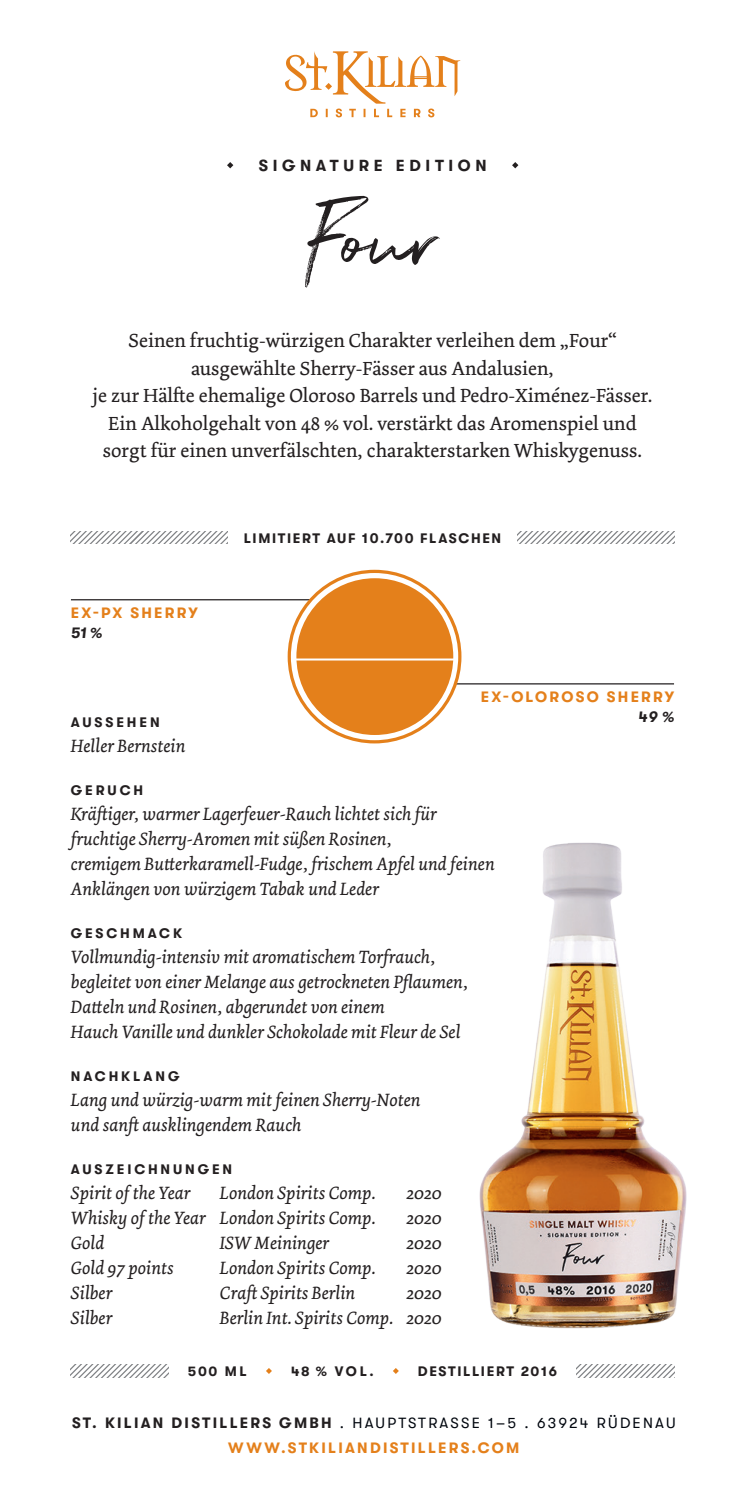
<style>
.page{position:relative;width:745px;height:1489px;background:#fff}
.page>*{position:absolute;margin:0;border:0;box-sizing:border-box;transform-origin:0 0}
.t1{font:110px "Northwell";color:#231f20}
.t2{font:20px/27.5px "Dolly Pro";color:#231f20;text-align:center}
.t3{font:italic 18.75px/25px "Dolly Pro";color:#231f20}
.t4{font:700 16px "GT Walsheim";letter-spacing:.29em;color:#231f20}
.t5{font:15px/24.5px "GT Walsheim";letter-spacing:.15em;color:#01060e;text-align:center}
.t6{font:700 15px "GT Walsheim";letter-spacing:.15em;color:#e4801b}
.t7{font:italic 700 15px "GT Walsheim";color:#231f20}
.t8{font:700 13.75px "GT Walsheim";letter-spacing:.12em;color:#231f20}
.t9{font:700 13.75px "GT Walsheim";letter-spacing:.21em;color:#231f20}
.t10{font:700 13.75px "GT Walsheim";letter-spacing:.18em;color:#231f20}
.s1{font-weight:700;color:#231f20}
.s2{font-weight:700;color:#e4801b}
</style>
<div class="page">
<svg style="left:285px;top:51px;width:175px;height:66px"></svg>
<hr style="left:71px;top:599px;width:240px;height:1px;background:#231f20">
<hr style="left:450px;top:683px;width:223px;height:1px;background:#231f20">
<svg style="left:289px;top:571px;width:170px;height:170px"></svg>
<div style="left:296px;top:578px;width:157px;height:157px;background:#e4801b;border-radius:50%"></div>
<hr style="left:293px;top:658px;width:163px;height:2px;background:#fff">
<svg style="left:71px;top:1364px;width:98px;height:12px"></svg>
<svg style="left:576px;top:1364px;width:97px;height:12px"></svg>
<svg style="left:266px;top:1368px;width:6px;height:5px"></svg>
<svg style="left:393px;top:1368px;width:5px;height:5px"></svg>
<img style="left:479px;top:842px;width:208px;height:487px">
<svg style="left:71px;top:531px;width:156px;height:13px"></svg>
<svg style="left:517px;top:531px;width:156px;height:13px"></svg>
<svg style="left:227px;top:162px;width:6px;height:6px"></svg>
<svg style="left:512px;top:162px;width:6px;height:6px"></svg>
<p class="t4" style="left:258px;top:156px;width:229px">SIGNATURE EDITION</p>
<h1 class="t1" style="left:305px;top:160px;width:135px">Four</h1>
<p class="t2" style="left:93px;top:327px;width:561px">Seinen fruchtig-würzigen Charakter verleihen dem „Four“ ausgewählte Sherry-Fässer aus Andalusien,<br>je zur Hälfte ehemalige Oloroso Barrels und Pedro-Ximénez-Fässer.<br>Ein Alkoholgehalt von 48 % vol. verstärkt das Aromenspiel und sorgt für einen unverfälschten, charakterstarken Whiskygenuss.</p>
<p class="t6" style="left:71px;top:605px;width:128px">EX-PX SHERRY</p>
<p class="t7" style="left:71px;top:625px;width:32px">51 %</p>
<p class="t8" style="left:243px;top:530px;width:259px">LIMITIERT AUF 10.700 FLASCHEN</p>
<p class="t6" style="left:480px;top:688px;width:194px">EX-OLOROSO SHERRY</p>
<p class="t7" style="left:637px;top:708px;width:37px">49 %</p>
<p class="t9" style="left:71px;top:715px;width:90px">AUSSEHEN</p>
<p class="t3" style="left:71px;top:733px;width:116px">Heller Bernstein</p>
<p class="t10" style="left:71px;top:782px;width:74px">GERUCH</p>
<p class="t3" style="left:71px;top:801px;width:425px">Kräftiger, warmer Lagerfeuer-Rauch lichtet sich für fruchtige Sherry-Aromen mit süßen Rosinen,<br>cremigem Butterkaramell-Fudge, frischem Apfel und feinen Anklängen von würzigem Tabak und Leder</p>
<p class="t9" style="left:71px;top:925px;width:113px">GESCHMACK</p>
<p class="t3" style="left:71px;top:944px;width:398px">Vollmundig-intensiv mit aromatischem Torfrauch, begleitet von einer Melange aus getrockneten Pflaumen, Datteln und Rosinen, abgerundet von einem<br>Hauch Vanille und dunkler Schokolade mit Fleur de Sel</p>
<p class="t9" style="left:71px;top:1068px;width:110px">NACHKLANG</p>
<p class="t3" style="left:71px;top:1086px;width:351px">Lang und würzig-warm mit feinen Sherry-Noten und sanft ausklingendem Rauch</p>
<p class="t9" style="left:71px;top:1160px;width:163px">AUSZEICHNUNGEN</p>
<p class="t3" style="left:71px;top:1179px;width:121px">Spirit of the Year</p>
<p class="t3" style="left:220px;top:1179px;width:157px">London Spirits Comp.</p>
<p class="t3" style="left:406px;top:1179px;width:37px">2020</p>
<p class="t3" style="left:71px;top:1204px;width:306px">Whisky of the Year London Spirits Comp.</p>
<p class="t3" style="left:406px;top:1204px;width:37px">2020</p>
<p class="t3" style="left:71px;top:1229px;width:35px">Gold</p>
<p class="t3" style="left:220px;top:1229px;width:111px">ISW Meininger</p>
<p class="t3" style="left:406px;top:1229px;width:37px">2020</p>
<p class="t3" style="left:71px;top:1254px;width:104px">Gold 97 points</p>
<p class="t3" style="left:220px;top:1254px;width:157px">London Spirits Comp.</p>
<p class="t3" style="left:406px;top:1254px;width:37px">2020</p>
<p class="t3" style="left:71px;top:1279px;width:43px">Silber</p>
<p class="t3" style="left:220px;top:1279px;width:137px">Craft Spirits Berlin</p>
<p class="t3" style="left:406px;top:1279px;width:37px">2020</p>
<p class="t3" style="left:71px;top:1304px;width:43px">Silber</p>
<p class="t3" style="left:220px;top:1304px;width:223px">Berlin Int. Spirits Comp. 2020</p>
<p class="t10" style="left:188px;top:1363px;width:60px">500 ML</p>
<p class="t10" style="left:291px;top:1363px;width:84px">48 % VOL.</p>
<p class="t8" style="left:417px;top:1363px;width:140px">DESTILLIERT 2016</p>
<p class="t5" style="left:72px;top:1410px;width:604px"><span class="s1">ST. KILIAN DISTILLERS GMBH</span> . HAUPTSTRASSE 1–5 . 63924 RÜDENAU<br><span class="s2">WWW.STKILIANDISTILLERS.COM</span></p>
</div>
